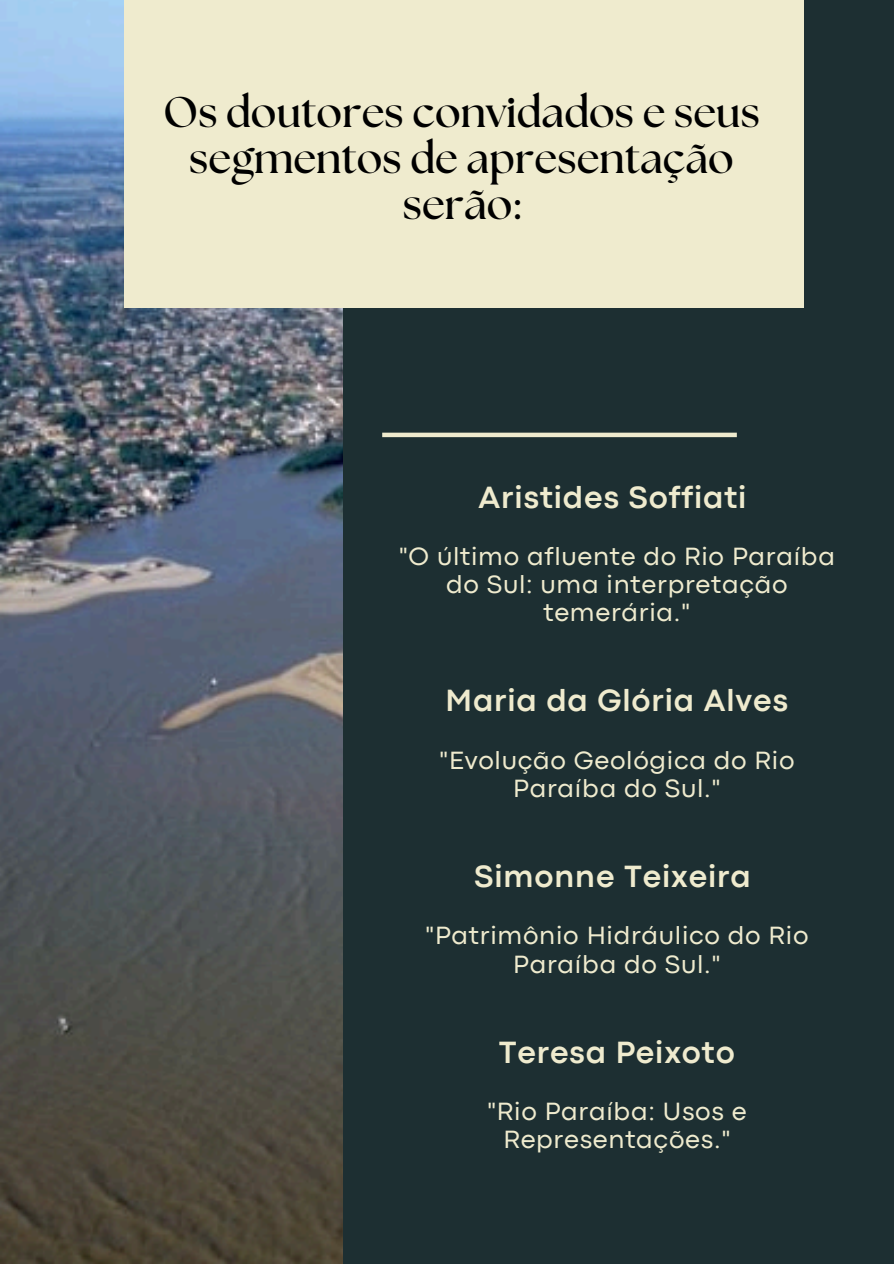
<style>
.page{position:relative;width:894px;height:1264px;background:#fff}
.page>*{position:absolute;margin:0;border:0;box-sizing:border-box;transform-origin:0 0}
.t1{font:700 42.75px/46.2px "The Seasons";color:#000;text-align:center}
.t2{font:700 32.1px "Codec Pro";letter-spacing:.025em;color:#efebce}
.t3{font:26.1px/28.2px "Codec Pro";letter-spacing:.025em;color:#efebce;text-align:center}
</style>
<div class="page">
<div style="left:0;top:0;width:893px;height:1263px;background:#1d2f32"></div>
<img style="left:0;top:0;width:342px;height:1263px">
<div style="left:124px;top:0;width:680px;height:307px;background:#efebce"></div>
<div style="left:382px;top:432px;width:354px;height:5px;background:#efebce"></div>
<h1 class="t1" style="left:163px;top:91px;width:598px">Os doutores convidados e seus segmentos de apresentação serão:</h1>
<h2 class="t2" style="left:478px;top:485px;width:269px">Aristides Soffiati</h2>
<p class="t3" style="left:398px;top:544px;width:437px">"O último afluente do Rio Paraíba do Sul: uma interpretação temerária."</p>
<h2 class="t2" style="left:445px;top:689px;width:344px">Maria da Glória Alves</h2>
<p class="t3" style="left:439px;top:748px;width:357px">"Evolução Geológica do Rio<br>Paraíba do Sul."</p>
<h2 class="t2" style="left:474px;top:865px;width:278px">Simonne Teixeira</h2>
<p class="t3" style="left:425px;top:923px;width:384px">"Patrimônio Hidráulico do Rio<br>Paraíba do Sul."</p>
<h2 class="t2" style="left:498px;top:1040px;width:238px">Teresa Peixoto</h2>
<p class="t3" style="left:487px;top:1099px;width:261px">"Rio Paraíba: Usos e<br>Representações."</p>
</div>
